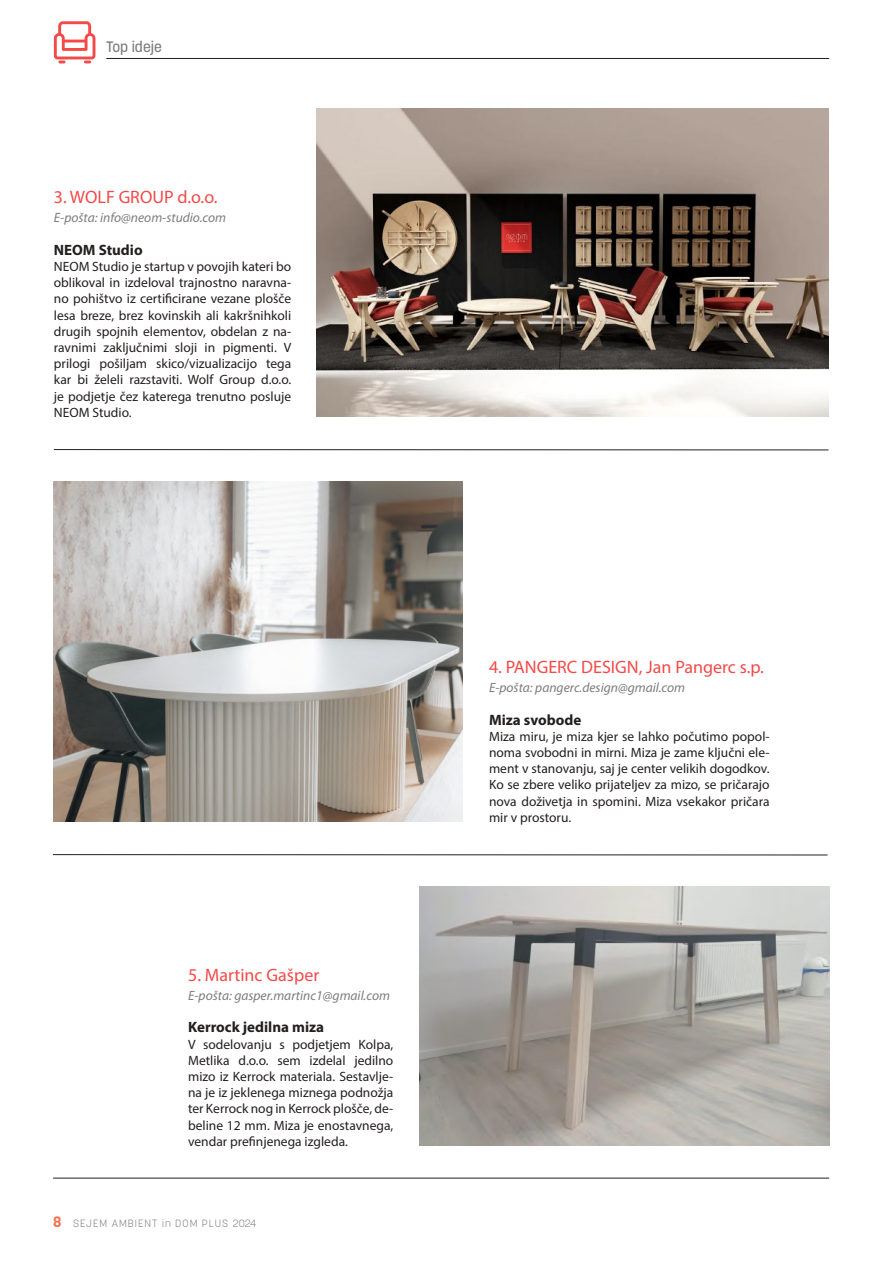
<style>
.page{position:relative;width:893px;height:1263px;background:#fff}
.page>*{position:absolute;margin:0;border:0;box-sizing:border-box;transform-origin:0 0}
.t1{font:18px "Myriad Pro";color:#f34a49}
.t2{font:700 15px "Myriad Pro";color:#241f1f}
.t3{font:500 15px "Korolev";color:#7d7c7e}
.t4{font:13.5px/16.2px "Myriad Pro";color:#241f1f;text-align:justify}
.t5{font:italic 13.5px "Myriad Pro";color:#7d7c7e}
.t6{font:300 10.5px "Korolev";letter-spacing:.1em;color:#838582}
.s1{font-weight:700;font-size:15px;color:#f7704e}
</style>
<div class="page">
<hr style="left:106px;top:58px;width:723px;height:1px;background:#241f1f">
<svg style="left:54px;top:21px;width:41px;height:42px"></svg>
<hr style="left:53px;top:1178px;width:776px;height:1px;background:#241f1f">
<hr style="left:54px;top:449px;width:774px;height:1px;background:#241f1f">
<hr style="left:53px;top:854px;width:775px;height:1px;background:#241f1f">
<img style="left:317px;top:109px;width:511px;height:307px">
<img style="left:54px;top:482px;width:408px;height:340px">
<img style="left:420px;top:887px;width:409px;height:259px">
<p class="t3" style="left:106px;top:38px;width:57px">Top ideje</p>
<h1 class="t1" style="left:54px;top:186px;width:165px">3. WOLF GROUP d.o.o.</h1>
<p class="t5" style="left:54px;top:211px;width:174px">E-pošta: info@neom-studio.com</p>
<p class="t2" style="left:54px;top:240px;width:90px">NEOM Studio</p>
<p class="t4" style="left:54px;top:258px;width:239px">NEOM Studio je startup v povojih kateri bo oblikoval in izdeloval trajnostno naravna&shy;no pohištvo iz certificirane vezane plošče lesa breze, brez kovinskih ali kakršnihkoli drugih spojnih elementov, obdelan z na&shy;ravnimi zaključnimi sloji in pigmenti. V prilogi pošiljam skico/vizualizacijo tega kar bi želeli razstaviti. Wolf Group d.o.o. je podjetje čez katerega trenutno posluje NEOM Studio.</p>
<h1 class="t1" style="left:188px;top:963px;width:133px">5. Martinc Gašper</h1>
<p class="t5" style="left:188px;top:988px;width:203px">E-pošta: gasper.martinc1@gmail.com</p>
<p class="t2" style="left:188px;top:1018px;width:137px">Kerrock jedilna miza</p>
<p class="t4" style="left:188px;top:1036px;width:207px">V sodelovanju s podjetjem Kolpa, Metlika d.o.o. sem izdelal jedilno mizo iz Kerrock materiala. Sestavlje&shy;na je iz jeklenega miznega podnožja ter Kerrock nog in Kerrock plošče, de&shy;beline 12 mm. Miza je enostavnega, vendar prefinjenega izgleda.</p>
<p class="t6" style="left:53px;top:1216px;width:205px"><span class="s1">8</span> SEJEM AMBIENT in DOM PLUS 2024</p>
<h1 class="t1" style="left:489px;top:656px;width:276px">4. PANGERC DESIGN, Jan Pangerc s.p.</h1>
<p class="t5" style="left:489px;top:680px;width:198px">E-pošta: pangerc.design@gmail.com</p>
<p class="t2" style="left:489px;top:710px;width:94px">Miza svobode</p>
<p class="t4" style="left:489px;top:728px;width:282px">Miza miru, je miza kjer se lahko počutimo popol&shy;noma svobodni in mirni. Miza je zame ključni ele&shy;ment v stanovanju, saj je center velikih dogodkov.<br>Ko se zbere veliko prijateljev za mizo, se pričarajo nova doživetja in spomini. Miza vsekakor pričara mir v prostoru.</p>
</div>
